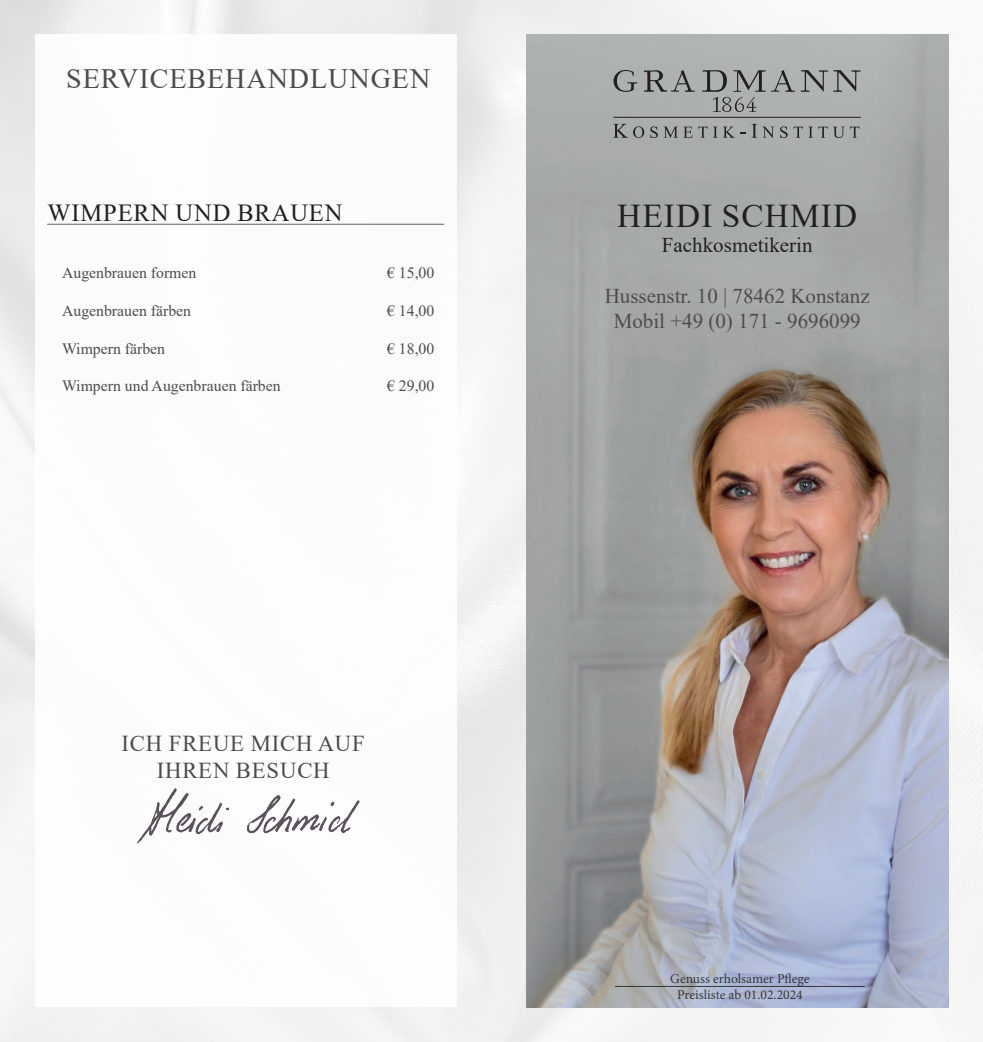
<style>
.page{position:relative;width:983px;height:1042px;background:#fff}
.page>*{position:absolute;margin:0;border:0;box-sizing:border-box;transform-origin:0 0}
.t1{font:33.25px "Times New Roman";letter-spacing:.035em;color:#231f20}
.t2{font:28px "Times New Roman";letter-spacing:.035em;color:#4b4c4d}
.t3{font:24.5px "Times New Roman";letter-spacing:.035em;color:#231f20}
.t4{font:22.75px "Times New Roman";letter-spacing:.035em;color:#4b4c4d}
.t5{font:21px "Times New Roman";color:#4b4c4d}
.t6{font:21px "Times New Roman";color:#231f20}
.t7{font:15.75px "Times New Roman";color:#4b4c4d}
.t8{font:13.65px/16.3px "Minion Pro";letter-spacing:-.005em;color:#231f20;text-align:center}
</style>
<div class="page">
<img style="left:0;top:0;width:982px;height:1042px">
<div style="left:35px;top:35px;width:421px;height:972px;background:#fff"></div>
<img style="left:526px;top:35px;width:421px;height:972px">
<svg style="left:613px;top:69px;width:24px;height:23px"></svg>
<svg style="left:833px;top:70px;width:27px;height:22px"></svg>
<svg style="left:800px;top:70px;width:27px;height:22px"></svg>
<svg style="left:643px;top:70px;width:51px;height:22px"></svg>
<svg style="left:771px;top:70px;width:23px;height:22px"></svg>
<svg style="left:702px;top:70px;width:63px;height:42px;background:#929495"></svg>
<hr style="left:613px;top:117px;width:247px;height:1px;background:#231f20">
<svg style="left:613px;top:124px;width:31px;height:14px"></svg>
<svg style="left:650px;top:126px;width:7px;height:12px"></svg>
<svg style="left:663px;top:127px;width:29px;height:11px"></svg>
<svg style="left:698px;top:127px;width:36px;height:11px"></svg>
<svg style="left:751px;top:124px;width:36px;height:14px"></svg>
<svg style="left:793px;top:127px;width:9px;height:11px"></svg>
<svg style="left:808px;top:127px;width:4px;height:11px"></svg>
<svg style="left:818px;top:127px;width:41px;height:11px"></svg>
<hr style="left:614px;top:986px;width:250px;height:1px;background:#231f20">
<hr style="left:47px;top:224px;width:397px;height:1px;background:#636366">
<img style="left:137px;top:789px;width:222px;height:54px">
<p class="t2" style="left:66px;top:59px;width:365px">SERVICEBEHANDLUNGEN</p>
<p class="t3" style="left:48px;top:196px;width:296px">WIMPERN UND BRAUEN</p>
<p class="t7" style="left:62px;top:262px;width:136px">Augenbrauen formen</p>
<p class="t7" style="left:387px;top:262px;width:49px">€ 15,00</p>
<p class="t7" style="left:62px;top:299px;width:131px">Augenbrauen färben</p>
<p class="t7" style="left:387px;top:299px;width:49px">€ 14,00</p>
<p class="t7" style="left:62px;top:337px;width:105px">Wimpern färben</p>
<p class="t7" style="left:387px;top:337px;width:49px">€ 18,00</p>
<p class="t7" style="left:62px;top:375px;width:220px">Wimpern und Augenbrauen färben</p>
<p class="t7" style="left:387px;top:375px;width:49px">€ 29,00</p>
<p class="t4" style="left:121px;top:727px;width:245px">ICH FREUE MICH AUF</p>
<p class="t4" style="left:157px;top:755px;width:174px">IHREN BESUCH</p>
<p class="t1" style="left:617px;top:192px;width:241px">HEIDI SCHMID</p>
<p class="t6" style="left:661px;top:230px;width:152px">Fachkosmetikerin</p>
<p class="t5" style="left:604px;top:281px;width:266px">Hussenstr. 10 | 78462 Konstanz</p>
<p class="t5" style="left:613px;top:306px;width:248px">Mobil +49 (0) 171 - 9696099</p>
<p class="t8" style="left:670px;top:970px;width:141px">Genuss erholsamer Pflege<br>Preisliste ab 01.02.2024</p>
</div>
